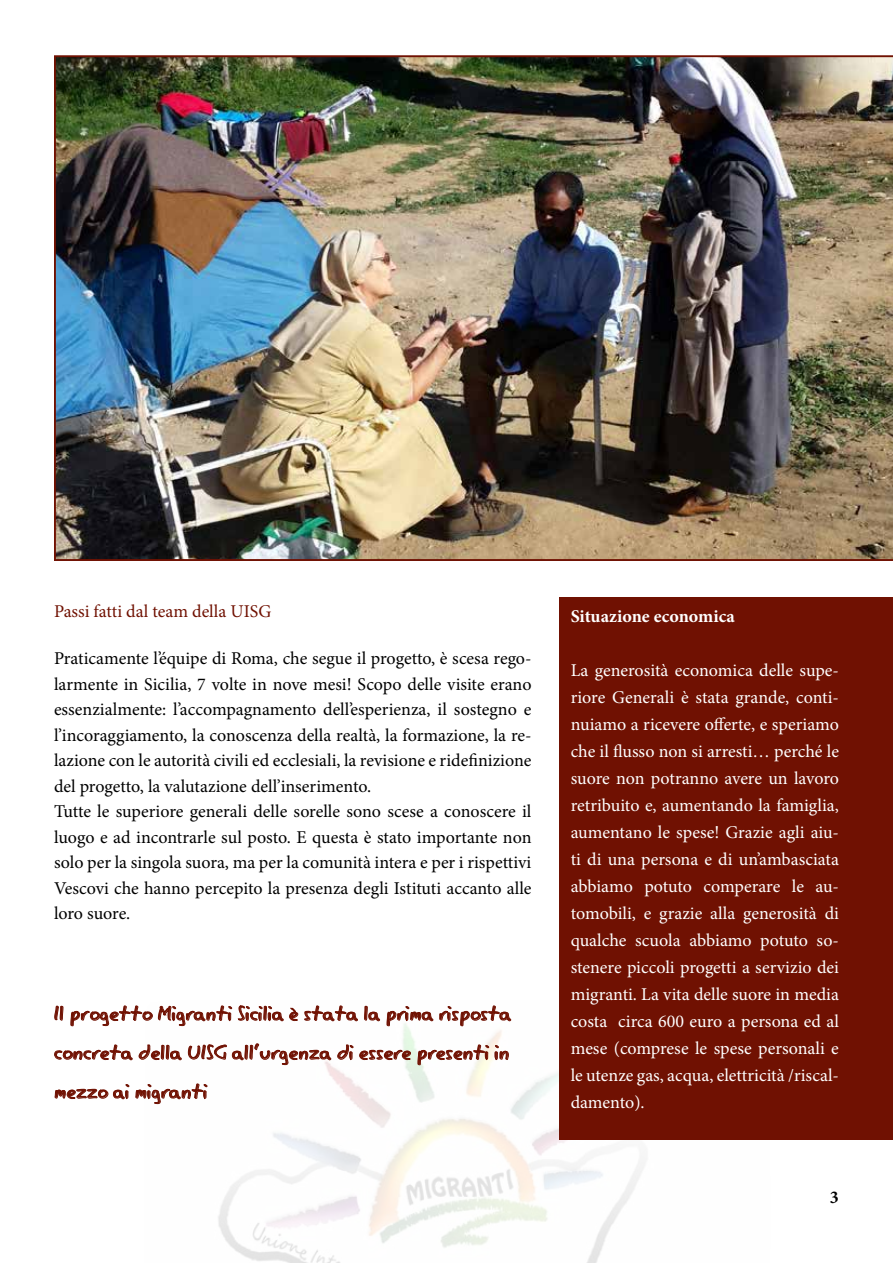
<style>
.page{position:relative;width:893px;height:1263px;background:#fff}
.page>*{position:absolute;margin:0;border:0;box-sizing:border-box;transform-origin:0 0}
.t1{font:21px/39px "Eager Naturalist";color:#701102;text-align:justify}
.t2{font:18px/25.5px "Minion Pro";color:#000}
.t3{font:18px/27px "Minion Pro";color:#fff;text-align:justify}
.t4{font:18px "Minion Pro";color:#701102}
.t5{font:700 18px "Minion Pro";color:#fff}
.t6{font:700 18px "Minion Pro";color:#000}
</style>
<div class="page">
<img style="left:157px;top:1019px;width:488px;height:244px">
<img style="left:54px;top:55px;width:839px;height:506px">
<div style="left:559px;top:597px;width:334px;height:543px;background:#701102"></div>
<svg style="left:54px;top:1005px;width:457px;height:60px"></svg>
<svg style="left:54px;top:1083px;width:154px;height:21px"></svg>
<p class="t4" style="left:54px;top:599px;width:219px">Passi fatti dal team della UISG</p>
<p class="t2" style="left:54px;top:646px;width:479px">Praticamente l’équipe di Roma, che segue il progetto, è scesa rego&shy;larmente in Sicilia, 7 volte in nove mesi! Scopo delle visite erano essenzialmente: l’accompagnamento dell’esperienza, il sostegno e l’incoraggiamento, la conoscenza della realtà, la formazione, la re&shy;lazione con le autorità civili ed ecclesiali, la revisione e ridefinizione del progetto, la valutazione dell’inserimento.<br>Tutte le superiore generali delle sorelle sono scese a conoscere il luogo e ad incontrarle sul posto. E questa è stato importante non solo per la singola suora, ma per la comunità intera e per i rispettivi Vescovi che hanno percepito la presenza degli Istituti accanto alle loro suore.</p>
<p class="t1" style="left:54px;top:994px;width:459px">Il progetto Migranti Sicilia è stata la prima risposta concreta della UISG all’urgenza di essere presenti in mezzo ai migranti</p>
<p class="t5" style="left:571px;top:603px;width:166px">Situazione economica</p>
<p class="t3" style="left:571px;top:656px;width:270px">La generosità economica delle supe&shy;riore Generali è stata grande, conti&shy;nuiamo a ricevere offerte, e speriamo che il flusso non si arresti… perché le suore non potranno avere un lavoro retribuito e, aumentando la famiglia, aumentano le spese! Grazie agli aiu&shy;ti di una persona e di un’ambasciata abbiamo potuto comperare le au&shy;tomobili, e grazie alla generosità di qualche scuola abbiamo potuto so&shy;stenere piccoli progetti a servizio dei migranti. La vita delle suore in media costa circa 600 euro a persona ed al mese (comprese le spese personali e le utenze gas, acqua, elettricità /riscal&shy;damento).</p>
<p class="t6" style="left:830px;top:1184px;width:10px">3</p>
</div>
